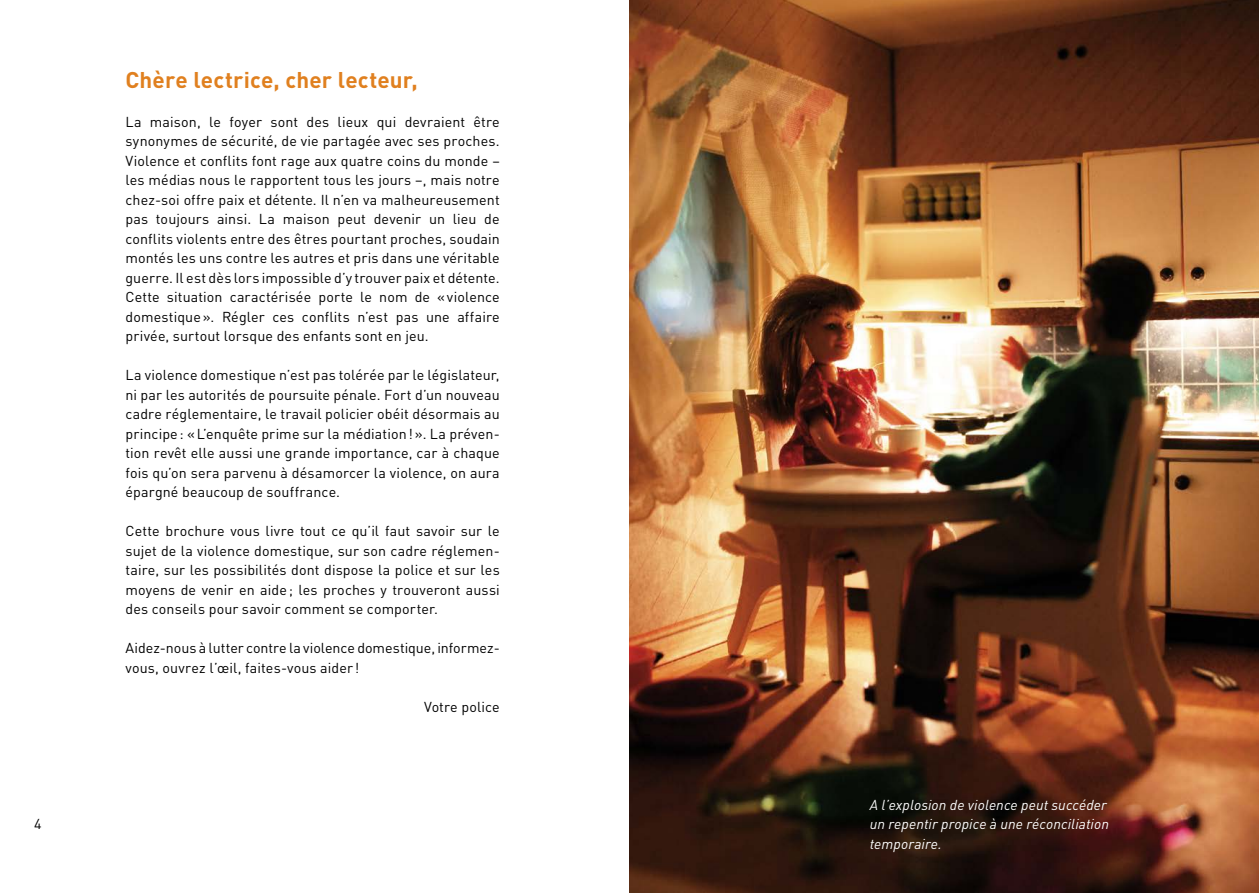
<style>
.page{position:relative;width:1259px;height:893px;background:#fff}
.page>*{position:absolute;margin:0;border:0;box-sizing:border-box;transform-origin:0 0}
.t1{font:700 22.5px "DIN Weber";letter-spacing:.01em;color:#e0801f}
.t2{font:14.25px/19.5px "DIN Weber";letter-spacing:.01em;color:#000;text-align:justify}
.t3{font:italic 14.25px/19.5px "DIN Weber";letter-spacing:.005em;color:#fff}
</style>
<div class="page">
<img style="left:629px;top:0;width:630px;height:893px">
<p class="t2" style="left:34px;top:814px;width:9px">4</p>
<h1 class="t1" style="left:125px;top:65px;width:294px">Chère lectrice, cher lecteur,</h1>
<p class="t2" style="left:125px;top:112px;width:376px">La maison, le foyer sont des lieux qui devraient être synonymes de sécurité, de vie partagée avec ses proches.<br>Violence et conflits font rage aux quatre coins du monde – les médias nous le rapportent tous les jours –, mais notre chez-soi offre paix et détente. Il n’en va malheureusement pas toujours ainsi. La maison peut devenir un lieu de conflits violents entre des êtres pourtant proches, soudain montés les uns contre les autres et pris dans une véritable guerre. Il est dès lors impossible d’y trouver paix et détente.<br>Cette situation caractérisée porte le nom de «violence domestique». Régler ces conflits n’est pas une affaire privée, surtout lorsque des enfants sont en jeu.</p>
<p class="t2" style="left:125px;top:365px;width:376px">La violence domestique n’est pas tolérée par le législateur, ni par les autorités de poursuite pénale. Fort d’un nouveau cadre réglementaire, le travail policier obéit désormais au principe: «L’enquête prime sur la médiation!». La préven&shy;tion revêt elle aussi une grande importance, car à chaque fois qu’on sera parvenu à désamorcer la violence, on aura épargné beaucoup de souffrance.</p>
<p class="t2" style="left:125px;top:521px;width:376px">Cette brochure vous livre tout ce qu’il faut savoir sur le sujet de la violence domestique, sur son cadre réglemen&shy;taire, sur les possibilités dont dispose la police et sur les moyens de venir en aide; les proches y trouveront aussi des conseils pour savoir comment se comporter.</p>
<p class="t2" style="left:125px;top:638px;width:376px">Aidez-nous à lutter contre la violence domestique, informez&shy;vous, ouvrez l’œil, faites-vous aider !</p>
<p class="t2" style="left:424px;top:697px;width:77px">Votre police</p>
<p class="t3" style="left:870px;top:794px;width:241px">A l’explosion de violence peut succéder un repentir propice à une réconciliation temporaire.</p>
</div>
